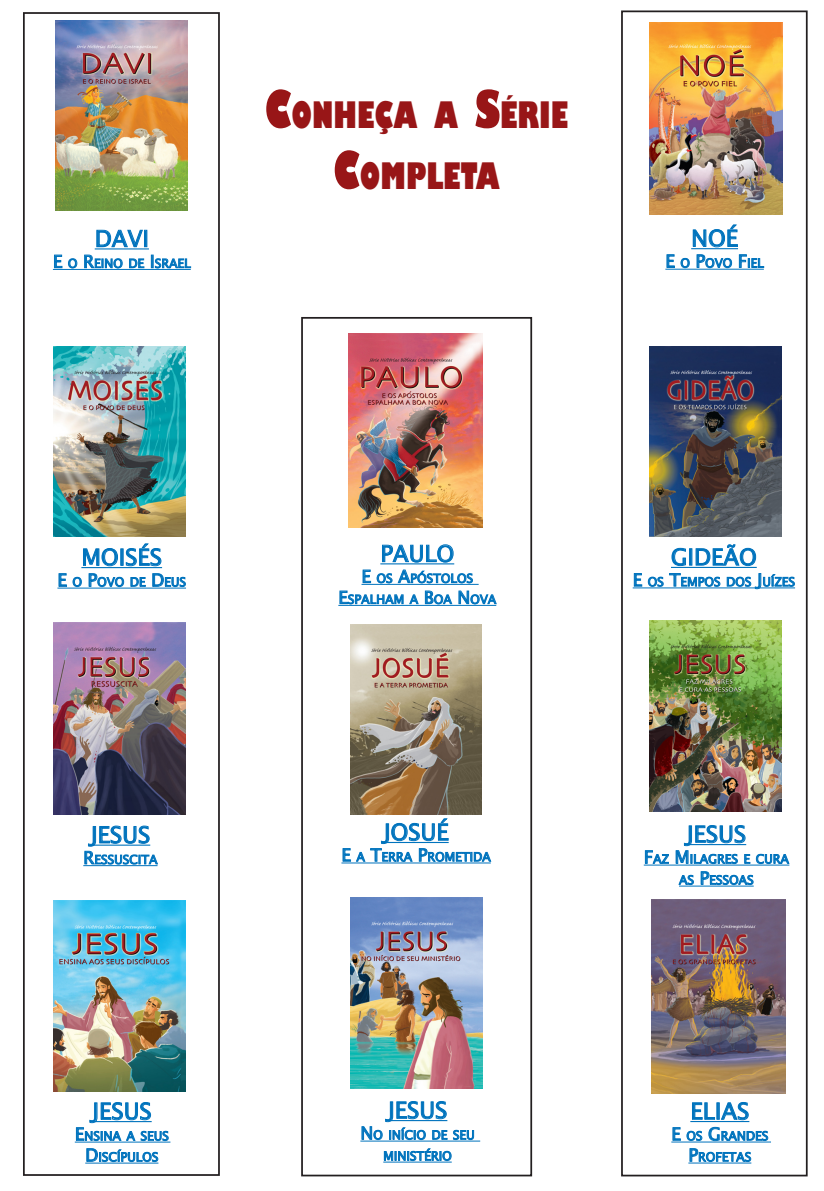
<style>
.page{position:relative;width:824px;height:1191px;background:#fff}
.page>*{position:absolute;margin:0;border:0;box-sizing:border-box;transform-origin:0 0}
.t1{font:800 condensed 35.52px "Gill Sans";color:#981617}
.t2{font:22.75px "Lucida Grande";color:#0073bd}
.t3{font:12.25px/21px "Lucida Grande";color:#0073bd;text-align:center}
.s1{font-size:17.5px}
.s2{font-size:50.75px}
</style>
<div class="page">
<div style="left:23px;top:12px;width:197px;height:1163px;border:2px solid #231f20"></div>
<img style="left:348px;top:334px;width:134px;height:193px">
<img style="left:649px;top:22px;width:133px;height:192px">
<img style="left:53px;top:346px;width:132px;height:190px">
<img style="left:350px;top:624px;width:131px;height:190px">
<img style="left:53px;top:622px;width:133px;height:192px">
<img style="left:350px;top:897px;width:132px;height:191px">
<img style="left:649px;top:621px;width:132px;height:191px">
<img style="left:54px;top:900px;width:132px;height:191px">
<hr style="left:81px;top:567px;width:81px;height:1px;background:#0073bd">
<hr style="left:57px;top:587px;width:129px;height:1px;background:#0073bd">
<svg style="left:83px;top:543px;width:79px;height:23px"></svg>
<svg style="left:58px;top:573px;width:24px;height:14px"></svg>
<svg style="left:88px;top:573px;width:36px;height:14px"></svg>
<svg style="left:130px;top:577px;width:16px;height:10px"></svg>
<svg style="left:152px;top:573px;width:34px;height:14px"></svg>
<hr style="left:380px;top:563px;width:74px;height:1px;background:#0073bd">
<hr style="left:361px;top:584px;width:117px;height:1px;background:#0073bd">
<hr style="left:338px;top:605px;width:158px;height:1px;background:#0073bd">
<svg style="left:382px;top:544px;width:72px;height:19px"></svg>
<svg style="left:362px;top:569px;width:111px;height:15px"></svg>
<svg style="left:339px;top:590px;width:113px;height:15px"></svg>
<svg style="left:458px;top:590px;width:39px;height:15px"></svg>
<hr style="left:691px;top:248px;width:47px;height:1px;background:#0073bd">
<hr style="left:665px;top:269px;width:98px;height:1px;background:#0073bd">
<svg style="left:692px;top:224px;width:46px;height:24px"></svg>
<svg style="left:666px;top:254px;width:24px;height:14px"></svg>
<svg style="left:696px;top:254px;width:36px;height:14px"></svg>
<svg style="left:738px;top:254px;width:26px;height:14px"></svg>
<hr style="left:341px;top:862px;width:149px;height:1px;background:#0073bd">
<svg style="left:342px;top:818px;width:149px;height:44px"></svg>
<hr style="left:83px;top:865px;width:74px;height:1px;background:#0073bd">
<svg style="left:84px;top:825px;width:74px;height:40px"></svg>
<hr style="left:360px;top:1140px;width:120px;height:1px;background:#0073bd">
<hr style="left:383px;top:1161px;width:68px;height:1px;background:#0073bd">
<svg style="left:361px;top:1101px;width:113px;height:39px"></svg>
<svg style="left:383px;top:1148px;width:69px;height:13px"></svg>
<hr style="left:643px;top:864px;width:146px;height:1px;background:#0073bd">
<hr style="left:679px;top:885px;width:74px;height:1px;background:#0073bd">
<svg style="left:644px;top:850px;width:25px;height:14px"></svg>
<svg style="left:675px;top:825px;width:114px;height:39px"></svg>
<svg style="left:678px;top:874px;width:16px;height:11px"></svg>
<svg style="left:700px;top:871px;width:54px;height:14px"></svg>
<hr style="left:75px;top:1141px;width:95px;height:1px;background:#0073bd">
<hr style="left:85px;top:1162px;width:73px;height:1px;background:#0073bd">
<svg style="left:76px;top:1102px;width:93px;height:39px"></svg>
<svg style="left:86px;top:1148px;width:73px;height:14px"></svg>
<div style="left:301px;top:317px;width:231px;height:859px;border:2px solid #231f20"></div>
<div style="left:621px;top:10px;width:186px;height:1166px;border:2px solid #231f20"></div>
<img style="left:56px;top:21px;width:131px;height:190px">
<hr style="left:95px;top:248px;width:54px;height:1px;background:#0073bd">
<hr style="left:53px;top:269px;width:138px;height:1px;background:#0073bd">
<svg style="left:96px;top:229px;width:47px;height:19px"></svg>
<div style="left:144px;top:230px;width:3px;height:17px;border:1px solid #0073bd"></div>
<svg style="left:54px;top:254px;width:24px;height:15px"></svg>
<svg style="left:84px;top:254px;width:39px;height:15px"></svg>
<svg style="left:129px;top:258px;width:16px;height:11px"></svg>
<svg style="left:151px;top:255px;width:40px;height:14px"></svg>
<img style="left:651px;top:899px;width:134px;height:194px">
<hr style="left:690px;top:1121px;width:59px;height:1px;background:#0073bd">
<hr style="left:671px;top:1141px;width:100px;height:1px;background:#0073bd">
<hr style="left:688px;top:1162px;width:63px;height:1px;background:#0073bd">
<svg style="left:692px;top:1102px;width:57px;height:18px"></svg>
<svg style="left:672px;top:1127px;width:30px;height:14px"></svg>
<svg style="left:708px;top:1126px;width:60px;height:15px"></svg>
<svg style="left:689px;top:1148px;width:62px;height:14px"></svg>
<img style="left:649px;top:346px;width:132px;height:191px">
<hr style="left:671px;top:567px;width:85px;height:1px;background:#0073bd">
<hr style="left:632px;top:587px;width:163px;height:1px;background:#0073bd">
<svg style="left:671px;top:544px;width:85px;height:22px"></svg>
<svg style="left:633px;top:573px;width:87px;height:14px"></svg>
<svg style="left:726px;top:573px;width:69px;height:16px"></svg>
<p class="t2" style="left:95px;top:225px;width:56px">DAVI</p>
<p class="t3" style="left:53px;top:253px;width:139px"><span class="s1">E</span> O <span class="s1">R</span>EINO DE <span class="s1">I</span>SRAEL</p>
<p class="t1" style="left:264px;top:92px;width:305px"><span class="s2">C</span>ONHEÇA A <span class="s2">S</span>ÉRIE</p>
<p class="t1" style="left:333px;top:153px;width:168px"><span class="s2">C</span>OMPLETA</p>
<p class="t2" style="left:691px;top:225px;width:48px">NOÉ</p>
<p class="t3" style="left:665px;top:253px;width:100px"><span class="s1">E</span> O <span class="s1">P</span>OVO <span class="s1">F</span>IEL</p>
<p class="t2" style="left:81px;top:544px;width:82px">MOISÉS</p>
<p class="t3" style="left:57px;top:571px;width:130px"><span class="s1">E</span> O <span class="s1">P</span>OVO DE <span class="s1">D</span> EUS</p>
<p class="t2" style="left:90px;top:821px;width:61px">JESUS</p>
<p class="t3" style="left:83px;top:849px;width:75px"><span class="s1">R</span>ESSUSCITA</p>
<p class="t2" style="left:92px;top:1098px;width:61px">JESUS</p>
<p class="t3" style="left:75px;top:1125px;width:96px"><span class="s1">E</span>NSINA A SEUS<br><span class="s1">D</span> ISCÍPULOS</p>
<p class="t2" style="left:380px;top:540px;width:75px">PAULO</p>
<p class="t3" style="left:338px;top:568px;width:159px"><span class="s1">E</span> OS <span class="s1">A</span>PÓSTOLOS<br><span class="s1">E</span>SPALHAM A <span class="s1">B</span>OA <span class="s1">N</span>OVA</p>
<p class="t2" style="left:383px;top:819px;width:67px">JOSUÉ</p>
<p class="t3" style="left:341px;top:846px;width:150px"><span class="s1">E</span> A <span class="s1">T</span>ERRA <span class="s1">P</span>ROMETIDA</p>
<p class="t2" style="left:387px;top:1097px;width:61px">JESUS</p>
<p class="t3" style="left:360px;top:1124px;width:116px"><span class="s1">N</span>O INÍCIO DE SEU<br>MIN ISTÉRIO</p>
<p class="t2" style="left:671px;top:544px;width:87px">GIDEÃO</p>
<p class="t3" style="left:632px;top:571px;width:164px"><span class="s1">E</span> OS <span class="s1">T</span>EMPOS DOS <span class="s1">J</span>UÍZES</p>
<p class="t2" style="left:686px;top:821px;width:61px">JESUS</p>
<p class="t3" style="left:643px;top:848px;width:146px"><span class="s1">F</span>AZ <span class="s1">M</span> ILAGRES E CURA<br>AS <span class="s1">P</span>ESSOAS</p>
<p class="t2" style="left:690px;top:1098px;width:60px">ELIAS</p>
<p class="t3" style="left:671px;top:1125px;width:98px"><span class="s1">E</span> OS <span class="s1">G</span>RAN DES<br><span class="s1">P</span>ROFETAS</p>
</div>
